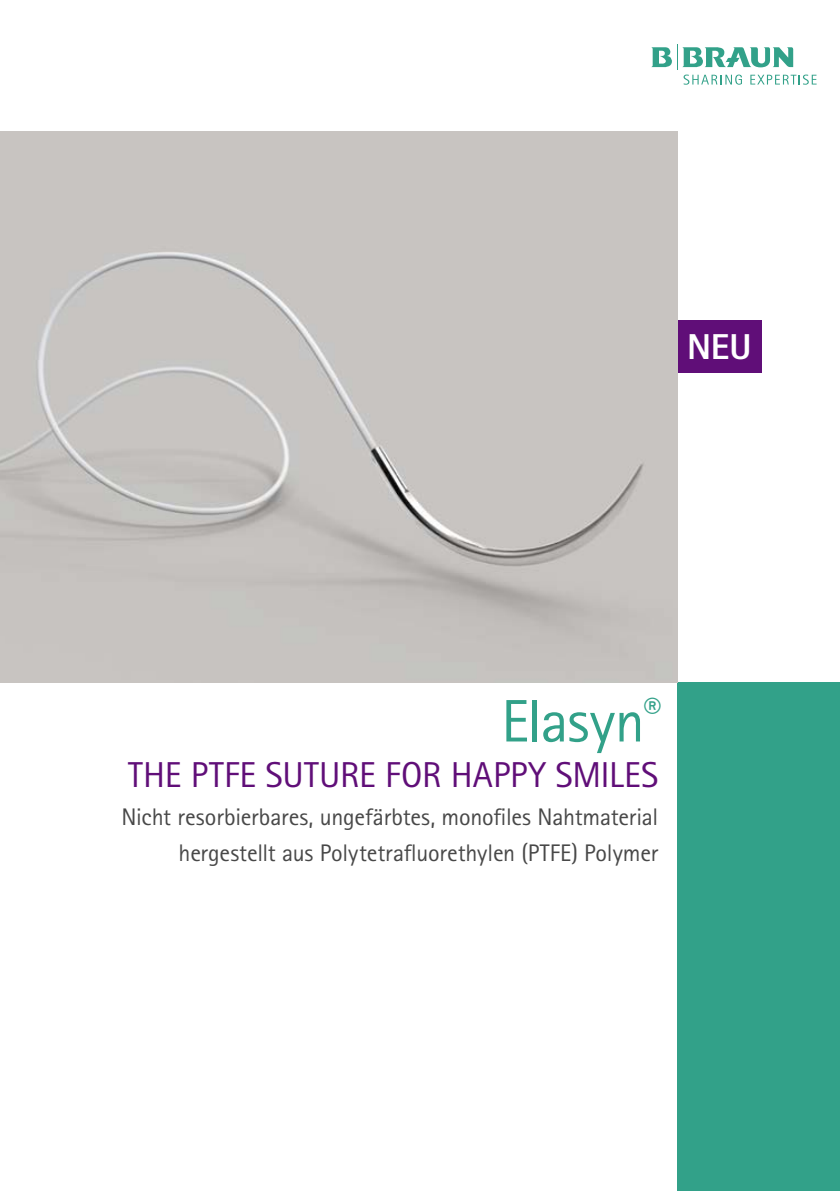
<style>
.page{position:relative;width:840px;height:1191px;background:#fff}
.page>*{position:absolute;margin:0;border:0;box-sizing:border-box;transform-origin:0 0}
.t1{font:60px "Rotis Sans Serif Pro";letter-spacing:-.02em;color:#32a189}
.t2{font:36px "Rotis Sans Serif Pro";color:#600e78}
.t3{font:800 36px "Rotis Sans Serif Pro";color:#fff}
.t4{font:24px/36px "Rotis Sans Serif Pro";letter-spacing:-.01em;color:#484848;text-align:right}
</style>
<div class="page">
<div style="left:676px;top:683px;width:163px;height:508px;background:#32a189"></div>
<svg style="left:683px;top:75px;width:58px;height:10px"></svg>
<svg style="left:750px;top:75px;width:66px;height:10px"></svg>
<svg style="left:651px;top:44px;width:141px;height:25px"></svg>
<div style="left:676px;top:320px;width:85px;height:52px;background:#600e78"></div>
<img style="left:0;top:132px;width:676px;height:551px">
<h2 class="t3" style="left:686px;top:324px;width:66px">NEU</h2>
<h1 class="t1" style="left:501px;top:686px;width:161px">Elasyn<sup>®</sup></h1>
<h2 class="t2" style="left:128px;top:753px;width:531px">THE PTFE SUTURE FOR HAPPY SMILES</h2>
<p class="t4" style="left:121px;top:798px;width:538px">Nicht resorbierbares, ungefärbtes, monofiles Nahtmaterial hergestellt aus Polytetrafluorethylen (PTFE) Polymer</p>
</div>
